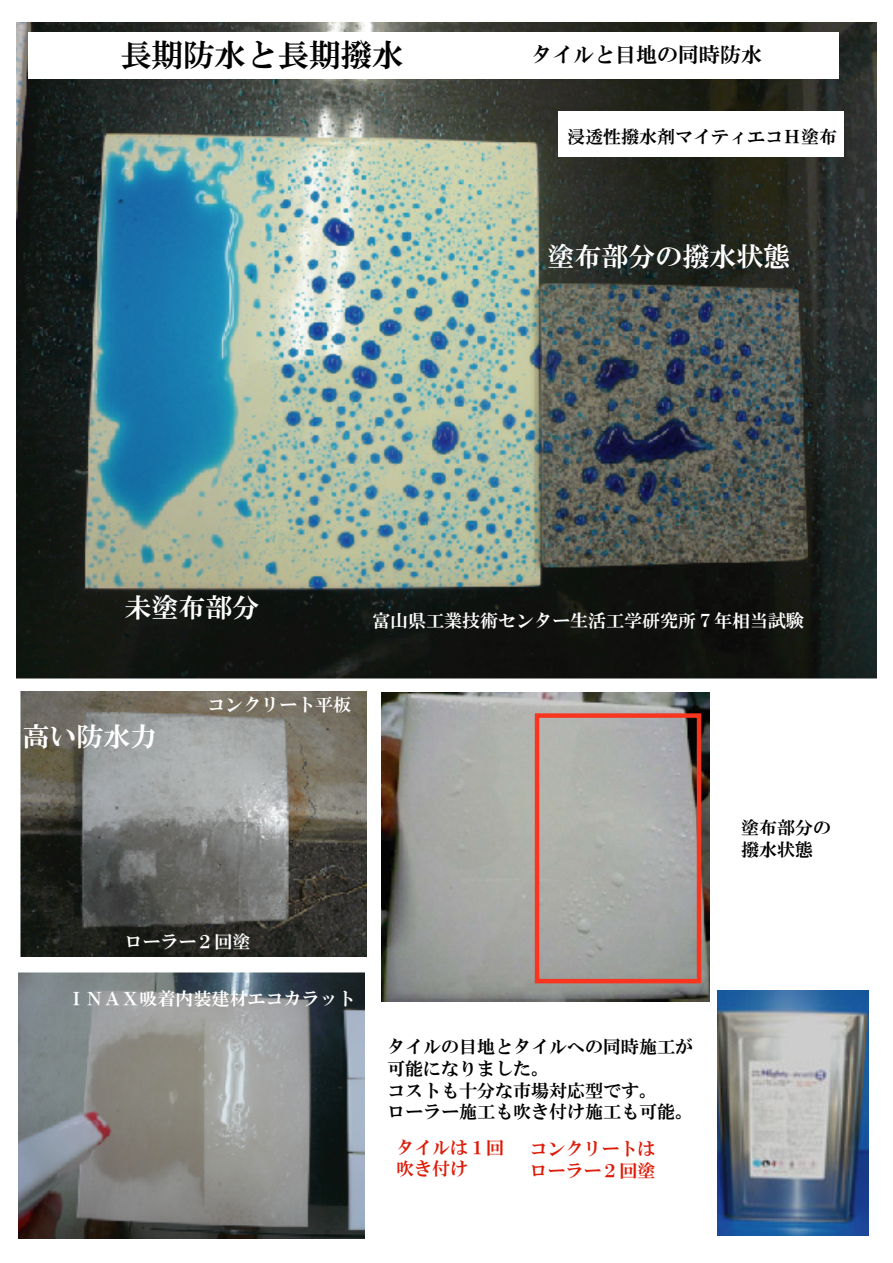
<style>
.page{position:relative;width:893px;height:1263px;background:#fff}
.page>*{position:absolute;margin:0;border:0;box-sizing:border-box;transform-origin:0 0}
.t1{font:31.5px "HG Mincho E";color:#000}
.t2{font:27px "HG Mincho E";color:#fff}
.t3{font:21px "HG Mincho E";color:#000}
.t4{font:18px/21.8px "HG Mincho E";color:#000}
.t5{font:18px "HG Mincho E";color:#fff}
.t6{font:18px/21.8px "HG Mincho E";color:#de1b08}
</style>
<div class="page">
<img style="left:16px;top:22px;width:860px;height:657px">
<div style="left:558px;top:112px;width:285px;height:45px;background:#fff"></div>
<div style="left:28px;top:32px;width:810px;height:47px;background:#fff"></div>
<img style="left:20px;top:691px;width:346px;height:266px">
<img style="left:18px;top:972px;width:346px;height:267px">
<img style="left:717px;top:990px;width:152px;height:246px">
<img style="left:381px;top:693px;width:329px;height:309px">
<div style="left:535px;top:713px;width:166px;height:270px;border:4px solid #f8351e"></div>
<h1 class="t1" style="left:120px;top:39px;width:285px">長期防水と長期撥水</h1>
<p class="t3" style="left:531px;top:44px;width:232px">タイルと目地の同時防水</p>
<p class="t4" style="left:567px;top:126px;width:271px">浸透性撥水剤マイティエコＨ塗布</p>
<h2 class="t2" style="left:548px;top:242px;width:244px">塗布部分の撥水状態</h2>
<h2 class="t2" style="left:124px;top:593px;width:136px">未塗布部分</h2>
<p class="t5" style="left:372px;top:611px;width:433px">富山県工業技術センター生活工学研究所７年相当試験</p>
<h2 class="t2" style="left:22px;top:722px;width:136px">高い防水力</h2>
<p class="t5" style="left:207px;top:695px;width:145px">コンクリート平板</p>
<p class="t4" style="left:741px;top:817px;width:91px">塗布部分の撥水状態</p>
<p class="t5" style="left:124px;top:932px;width:127px">ローラー２回塗</p>
<p class="t5" style="left:68px;top:989px;width:289px">ＩＮＡＸ吸着内装建材エコカラット</p>
<p class="t4" style="left:387px;top:1036px;width:307px">タイルの目地とタイルへの同時施工が可能になりました。<br>コストも十分な市場対応型です。<br>ローラー施工も吹き付け施工も可能。</p>
<p class="t6" style="left:396px;top:1136px;width:109px">タイルは１回吹き付け</p>
<p class="t6" style="left:530px;top:1138px;width:127px">コンクリートはローラー２回塗</p>
</div>
